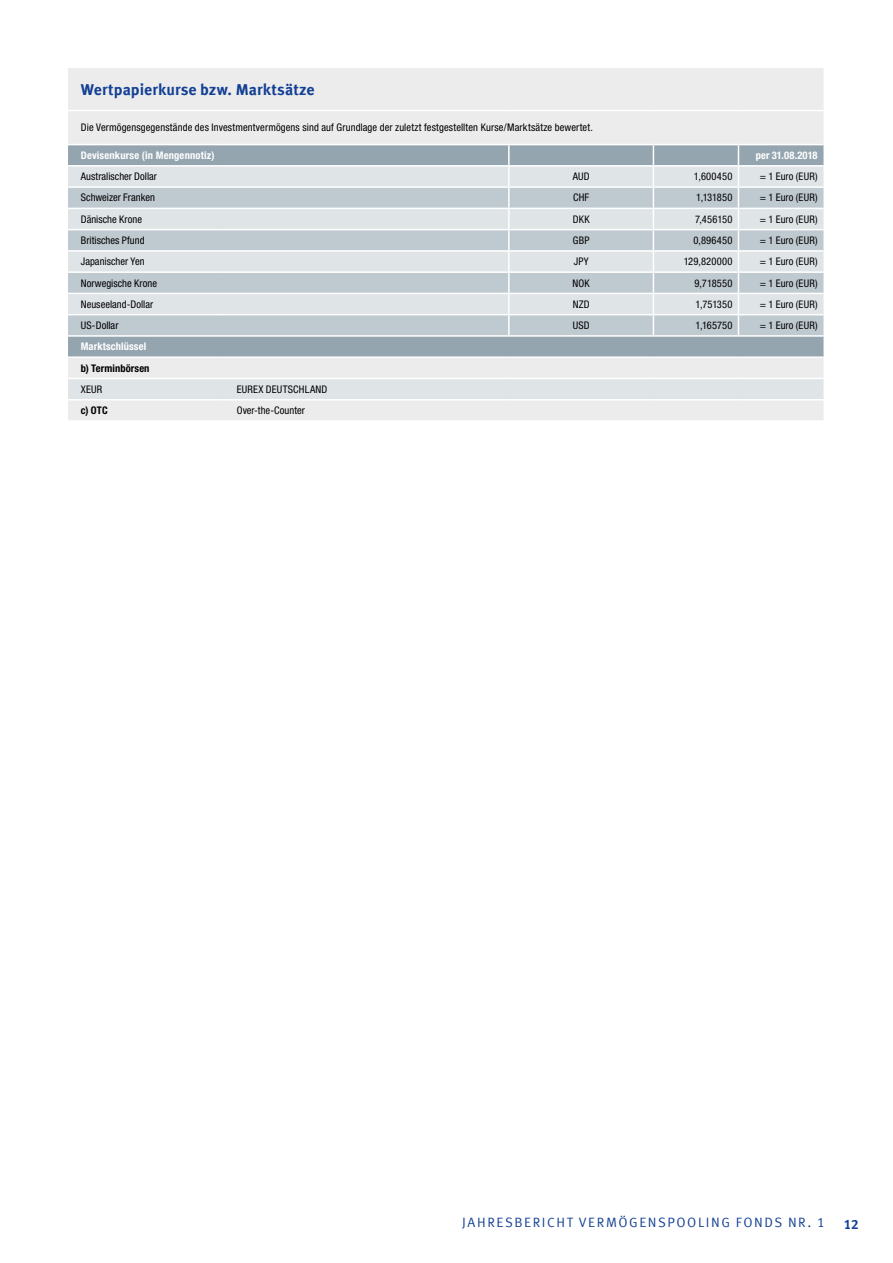
<style>
.page{position:relative;width:893px;height:1263px;background:#fff}
.page>*{position:absolute;margin:0;border:0;box-sizing:border-box;transform-origin:0 0}
.t1{font:700 15.75px "Meta Offc Pro";letter-spacing:.005em;color:#134094}
.t2{font:13.5px "Meta Offc Pro Norm";letter-spacing:.115em;color:#134094}
.t3{font:700 13.5px "Meta Offc Pro";color:#134094}
.t4{font:condensed 10.5px "Helvetica Neue LTW1 G";letter-spacing:.01em;color:#000}
.t5{font:700 condensed 10.5px "Helvetica Neue LTW1 G";letter-spacing:.015em;color:#fff}
.t6{font:700 condensed 10.5px "Helvetica Neue LTW1 G";letter-spacing:.01em;color:#000}
</style>
<div class="page">
<div style="left:68px;top:68px;width:755px;height:352px;background:#ececed"></div>
<div style="left:68px;top:145px;width:755px;height:20px;background:#94a5b0"></div>
<svg style="left:68px;top:167px;width:755px;height:232px;background:#d0d6db"></svg>
<svg style="left:68px;top:188px;width:755px;height:147px;background:#cdd5da"></svg>
<hr style="left:508px;top:145px;width:2px;height:20px;background:#fff">
<svg style="left:508px;top:167px;width:2px;height:19px"></svg>
<hr style="left:508px;top:188px;width:2px;height:20px;background:#fff">
<hr style="left:508px;top:209px;width:2px;height:20px;background:#fff">
<hr style="left:508px;top:230px;width:2px;height:20px;background:#fff">
<svg style="left:508px;top:252px;width:2px;height:19px"></svg>
<hr style="left:508px;top:273px;width:2px;height:20px;background:#fff">
<hr style="left:508px;top:294px;width:2px;height:20px;background:#fff">
<hr style="left:508px;top:315px;width:2px;height:20px;background:#fff">
<svg style="left:653px;top:145px;width:1px;height:190px"></svg>
<svg style="left:738px;top:145px;width:1px;height:190px"></svg>
<hr style="left:68px;top:110px;width:156px;height:1px;background:#fff">
<hr style="left:224px;top:110px;width:285px;height:1px;background:#fff">
<hr style="left:509px;top:110px;width:144px;height:1px;background:#fff">
<hr style="left:653px;top:110px;width:85px;height:1px;background:#fff">
<hr style="left:738px;top:110px;width:85px;height:1px;background:#fff">
<hr style="left:68px;top:144px;width:156px;height:1px;background:#fff">
<hr style="left:224px;top:144px;width:285px;height:1px;background:#fff">
<hr style="left:509px;top:144px;width:144px;height:1px;background:#fff">
<hr style="left:653px;top:144px;width:85px;height:1px;background:#fff">
<hr style="left:738px;top:144px;width:85px;height:1px;background:#fff">
<hr style="left:68px;top:186px;width:156px;height:2px;background:#fff">
<hr style="left:224px;top:186px;width:285px;height:2px;background:#fff">
<hr style="left:509px;top:186px;width:144px;height:2px;background:#fff">
<hr style="left:653px;top:186px;width:85px;height:2px;background:#fff">
<hr style="left:68px;top:229px;width:156px;height:1px;background:#fff">
<hr style="left:224px;top:229px;width:285px;height:1px;background:#fff">
<hr style="left:509px;top:229px;width:144px;height:1px;background:#fff">
<hr style="left:653px;top:229px;width:85px;height:1px;background:#fff">
<hr style="left:68px;top:271px;width:156px;height:2px;background:#fff">
<hr style="left:224px;top:271px;width:285px;height:2px;background:#fff">
<hr style="left:509px;top:271px;width:144px;height:2px;background:#fff">
<hr style="left:653px;top:271px;width:85px;height:2px;background:#fff">
<hr style="left:68px;top:314px;width:156px;height:1px;background:#fff">
<hr style="left:224px;top:314px;width:285px;height:1px;background:#fff">
<hr style="left:509px;top:314px;width:144px;height:1px;background:#fff">
<hr style="left:653px;top:314px;width:85px;height:1px;background:#fff">
<hr style="left:68px;top:356px;width:156px;height:2px;background:#fff">
<hr style="left:224px;top:356px;width:285px;height:2px;background:#fff">
<hr style="left:509px;top:356px;width:144px;height:2px;background:#fff">
<hr style="left:653px;top:356px;width:85px;height:2px;background:#fff">
<hr style="left:738px;top:356px;width:85px;height:2px;background:#fff">
<hr style="left:68px;top:378px;width:156px;height:1px;background:#fff">
<hr style="left:224px;top:378px;width:285px;height:1px;background:#fff">
<hr style="left:509px;top:378px;width:144px;height:1px;background:#fff">
<hr style="left:653px;top:378px;width:85px;height:1px;background:#fff">
<hr style="left:738px;top:378px;width:85px;height:1px;background:#fff">
<hr style="left:68px;top:399px;width:156px;height:1px;background:#fff">
<hr style="left:224px;top:399px;width:285px;height:1px;background:#fff">
<hr style="left:509px;top:399px;width:144px;height:1px;background:#fff">
<hr style="left:653px;top:399px;width:85px;height:1px;background:#fff">
<hr style="left:738px;top:399px;width:85px;height:1px;background:#fff">
<hr style="left:68px;top:165px;width:156px;height:2px;background:#fff">
<hr style="left:224px;top:165px;width:285px;height:2px;background:#fff">
<hr style="left:509px;top:165px;width:144px;height:2px;background:#fff">
<hr style="left:653px;top:165px;width:85px;height:2px;background:#fff">
<hr style="left:738px;top:165px;width:85px;height:2px;background:#fff">
<hr style="left:738px;top:186px;width:85px;height:2px;background:#fff">
<hr style="left:68px;top:208px;width:156px;height:1px;background:#fff">
<hr style="left:224px;top:208px;width:285px;height:1px;background:#fff">
<hr style="left:509px;top:208px;width:144px;height:1px;background:#fff">
<hr style="left:653px;top:208px;width:85px;height:1px;background:#fff">
<hr style="left:738px;top:208px;width:85px;height:1px;background:#fff">
<hr style="left:738px;top:229px;width:85px;height:1px;background:#fff">
<hr style="left:68px;top:250px;width:156px;height:2px;background:#fff">
<hr style="left:224px;top:250px;width:285px;height:2px;background:#fff">
<hr style="left:509px;top:250px;width:144px;height:2px;background:#fff">
<hr style="left:653px;top:250px;width:85px;height:2px;background:#fff">
<hr style="left:738px;top:250px;width:85px;height:2px;background:#fff">
<hr style="left:738px;top:271px;width:85px;height:2px;background:#fff">
<hr style="left:68px;top:293px;width:156px;height:1px;background:#fff">
<hr style="left:224px;top:293px;width:285px;height:1px;background:#fff">
<hr style="left:509px;top:293px;width:144px;height:1px;background:#fff">
<hr style="left:653px;top:293px;width:85px;height:1px;background:#fff">
<hr style="left:738px;top:293px;width:85px;height:1px;background:#fff">
<hr style="left:738px;top:314px;width:85px;height:1px;background:#fff">
<hr style="left:68px;top:335px;width:156px;height:2px;background:#fff">
<hr style="left:224px;top:335px;width:285px;height:2px;background:#fff">
<hr style="left:509px;top:335px;width:144px;height:2px;background:#fff">
<hr style="left:653px;top:335px;width:85px;height:2px;background:#fff">
<hr style="left:738px;top:335px;width:85px;height:2px;background:#fff">
<h1 class="t1" style="left:81px;top:78px;width:235px">Wertpapierkurse bzw. Marktsätze</h1>
<p class="t4" style="left:81px;top:121px;width:514px">Die Vermögensgegenstände des Investmentvermögens sind auf Grundlage der zuletzt festgestellten Kurse/Marktsätze bewertet.</p>
<p class="t5" style="left:81px;top:149px;width:135px">Devisenkurse (in Mengennotiz)</p>
<p class="t5" style="left:756px;top:149px;width:63px">per 31.08.2018</p>
<p class="t4" style="left:81px;top:170px;width:78px">Australischer Dollar</p>
<p class="t4" style="left:573px;top:170px;width:18px">AUD</p>
<p class="t4" style="left:694px;top:170px;width:40px">1,600450</p>
<p class="t4" style="left:760px;top:170px;width:59px">= 1 Euro (EUR)</p>
<p class="t4" style="left:81px;top:192px;width:76px">Schweizer Franken</p>
<p class="t4" style="left:573px;top:192px;width:18px">CHF</p>
<p class="t4" style="left:696px;top:192px;width:38px">1,131850</p>
<p class="t4" style="left:760px;top:192px;width:59px">= 1 Euro (EUR)</p>
<p class="t4" style="left:81px;top:213px;width:63px">Dänische Krone</p>
<p class="t4" style="left:573px;top:213px;width:18px">DKK</p>
<p class="t4" style="left:695px;top:213px;width:39px">7,456150</p>
<p class="t4" style="left:760px;top:213px;width:59px">= 1 Euro (EUR)</p>
<p class="t4" style="left:81px;top:234px;width:65px">Britisches Pfund</p>
<p class="t4" style="left:573px;top:234px;width:18px">GBP</p>
<p class="t4" style="left:693px;top:234px;width:41px">0,896450</p>
<p class="t4" style="left:760px;top:234px;width:59px">= 1 Euro (EUR)</p>
<p class="t4" style="left:81px;top:255px;width:65px">Japanischer Yen</p>
<p class="t4" style="left:574px;top:255px;width:16px">JPY</p>
<p class="t4" style="left:684px;top:255px;width:50px">129,820000</p>
<p class="t4" style="left:760px;top:255px;width:59px">= 1 Euro (EUR)</p>
<p class="t4" style="left:81px;top:277px;width:78px">Norwegische Krone</p>
<p class="t4" style="left:572px;top:277px;width:19px">NOK</p>
<p class="t4" style="left:695px;top:277px;width:39px">9,718550</p>
<p class="t4" style="left:760px;top:277px;width:59px">= 1 Euro (EUR)</p>
<p class="t4" style="left:81px;top:298px;width:74px">Neuseeland-Dollar</p>
<p class="t4" style="left:573px;top:298px;width:18px">NZD</p>
<p class="t4" style="left:695px;top:298px;width:39px">1,751350</p>
<p class="t4" style="left:760px;top:298px;width:59px">= 1 Euro (EUR)</p>
<p class="t4" style="left:81px;top:319px;width:39px">US-Dollar</p>
<p class="t4" style="left:573px;top:319px;width:18px">USD</p>
<p class="t4" style="left:696px;top:319px;width:38px">1,165750</p>
<p class="t4" style="left:760px;top:319px;width:59px">= 1 Euro (EUR)</p>
<p class="t5" style="left:81px;top:340px;width:67px">Marktschlüssel</p>
<p class="t6" style="left:81px;top:362px;width:70px">b) Terminbörsen</p>
<p class="t4" style="left:81px;top:383px;width:23px">XEUR</p>
<p class="t4" style="left:237px;top:383px;width:92px">EUREX DEUTSCHLAND</p>
<p class="t6" style="left:81px;top:404px;width:28px">c) OTC</p>
<p class="t4" style="left:237px;top:404px;width:70px">Over-the-Counter</p>
<p class="t2" style="left:462px;top:1211px;width:177px">JAHRESBERICHT VERMÖGENS</p>
<p class="t2" style="left:667px;top:1211px;width:47px">POO LING</p>
<p class="t2" style="left:736px;top:1211px;width:91px">FON DS NR. 1</p>
<p class="t3" style="left:844px;top:1214px;width:17px">12</p>
</div>
